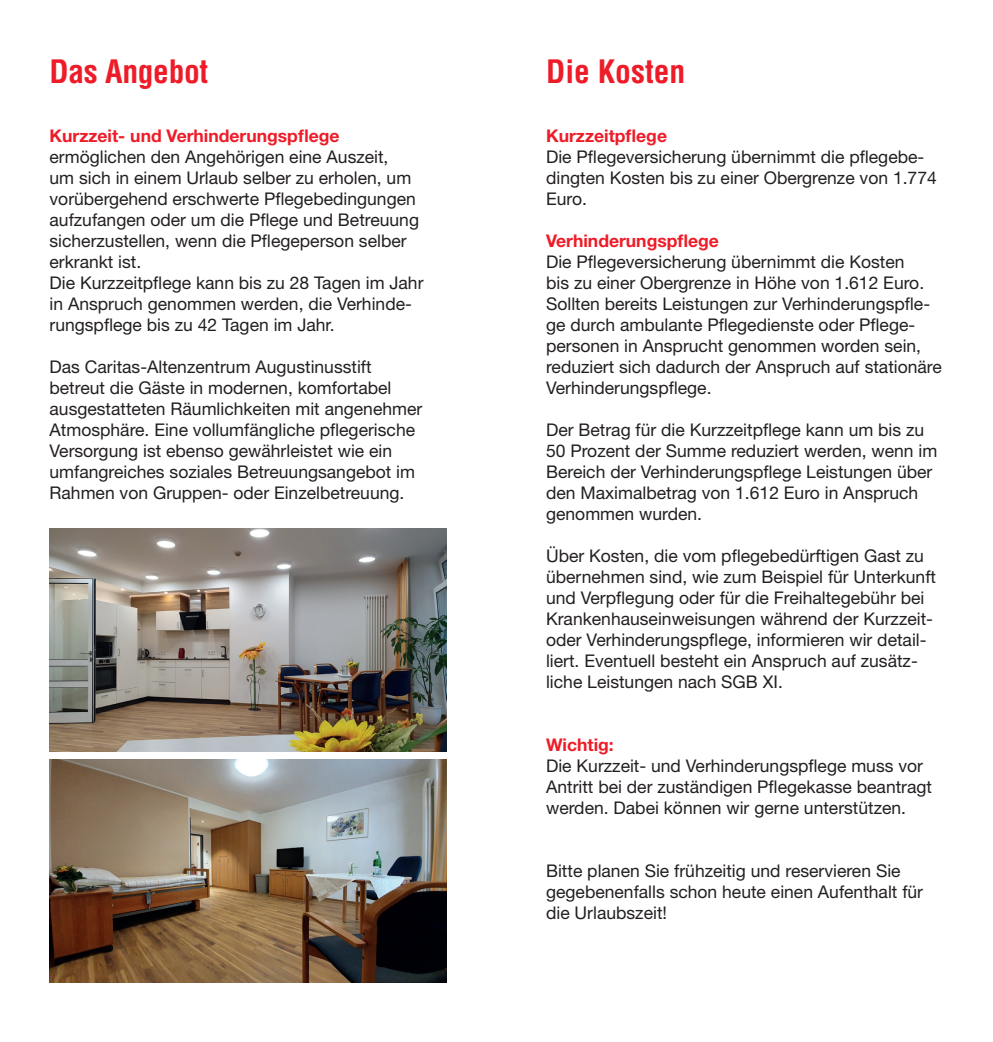
<style>
.page{position:relative;width:993px;height:1042px;background:#fff}
.page>*{position:absolute;margin:0;border:0;box-sizing:border-box;transform-origin:0 0}
.t1{font:700 condensed 31.5px "Helvetica";letter-spacing:-.01em;color:#ee1c28}
.t2{font:17.5px/21px "Helvetica Neue LT Pro";color:#231f20}
.t3{font:700 17.5px "Helvetica Neue LT Pro";color:#ee1c28}
</style>
<div class="page">
<img style="left:50px;top:528px;width:396px;height:224px">
<img style="left:50px;top:759px;width:396px;height:223px">
<h1 class="t1" style="left:49px;top:52px;width:160px">Das Angebot</h1>
<h1 class="t1" style="left:546px;top:52px;width:141px">Die Kosten</h1>
<p class="t3" style="left:49px;top:125px;width:291px">Kurzzeit- und Verhinderungspflege</p>
<p class="t2" style="left:49px;top:146px;width:375px">ermöglichen den Angehörigen eine Auszeit,<br>um sich in einem Urlaub selber zu erholen, um vorübergehend erschwerte Pflegebedingungen aufzufangen oder um die Pflege und Betreuung sicherzustellen, wenn die Pflegeperson selber erkrankt ist.<br>Die Kurzzeitpflege kann bis zu 28 Tagen im Jahr in Anspruch genommen werden, die Verhinde&shy;rungspflege bis zu 42 Tagen im Jahr.</p>
<p class="t2" style="left:49px;top:356px;width:374px">Das Caritas-Altenzentrum Augustinusstift betreut die Gäste in modernen, komfortabel ausgestatteten Räumlichkeiten mit angenehmer Atmosphäre. Eine vollumfängliche pflegerische Versorgung ist ebenso gewährleistet wie ein umfangreiches soziales Betreuungsangebot im Rahmen von Gruppen- oder Einzelbetreuung.</p>
<p class="t3" style="left:546px;top:125px;width:122px">Kurzzeitpflege</p>
<p class="t2" style="left:546px;top:146px;width:392px">Die Pflegeversicherung übernimmt die pflegebe&shy;dingten Kosten bis zu einer Obergrenze von 1.774<br>Euro.</p>
<p class="t3" style="left:546px;top:230px;width:174px">Verhinderungspflege</p>
<p class="t2" style="left:546px;top:251px;width:397px">Die Pflegeversicherung übernimmt die Kosten<br>bis zu einer Obergrenze in Höhe von 1.612 Euro.<br>Sollten bereits Leistungen zur Verhinderungspfle&shy;ge durch ambulante Pflegedienste oder Pflege&shy;personen in Ansprucht genommen worden sein, reduziert sich dadurch der Anspruch auf stationäre Verhinderungspflege.</p>
<p class="t2" style="left:546px;top:419px;width:392px">Der Betrag für die Kurzzeitpflege kann um bis zu 50 Prozent der Summe reduziert werden, wenn im Bereich der Verhinderungspflege Leistungen über den Maximalbetrag von 1.612 Euro in Anspruch genommen wurden.</p>
<p class="t2" style="left:546px;top:545px;width:391px">Über Kosten, die vom pflegebedürftigen Gast zu übernehmen sind, wie zum Beispiel für Unterkunft und Verpflegung oder für die Freihaltegebühr bei Krankenhauseinweisungen während der Kurzzeit&shy;oder Verhinderungspflege, informieren wir detail&shy;liert. Eventuell besteht ein Anspruch auf zusätz&shy;liche Leistungen nach SGB XI.</p>
<p class="t3" style="left:546px;top:734px;width:69px">Wichtig:</p>
<p class="t2" style="left:546px;top:755px;width:387px">Die Kurzzeit- und Verhinderungspflege muss vor<br>Antritt bei der zuständigen Pflegekasse beantragt werden. Dabei können wir gerne unterstützen.</p>
<p class="t2" style="left:546px;top:860px;width:378px">Bitte planen Sie frühzeitig und reservieren Sie gegebenenfalls schon heute einen Aufenthalt für die Urlaubszeit!</p>
</div>
